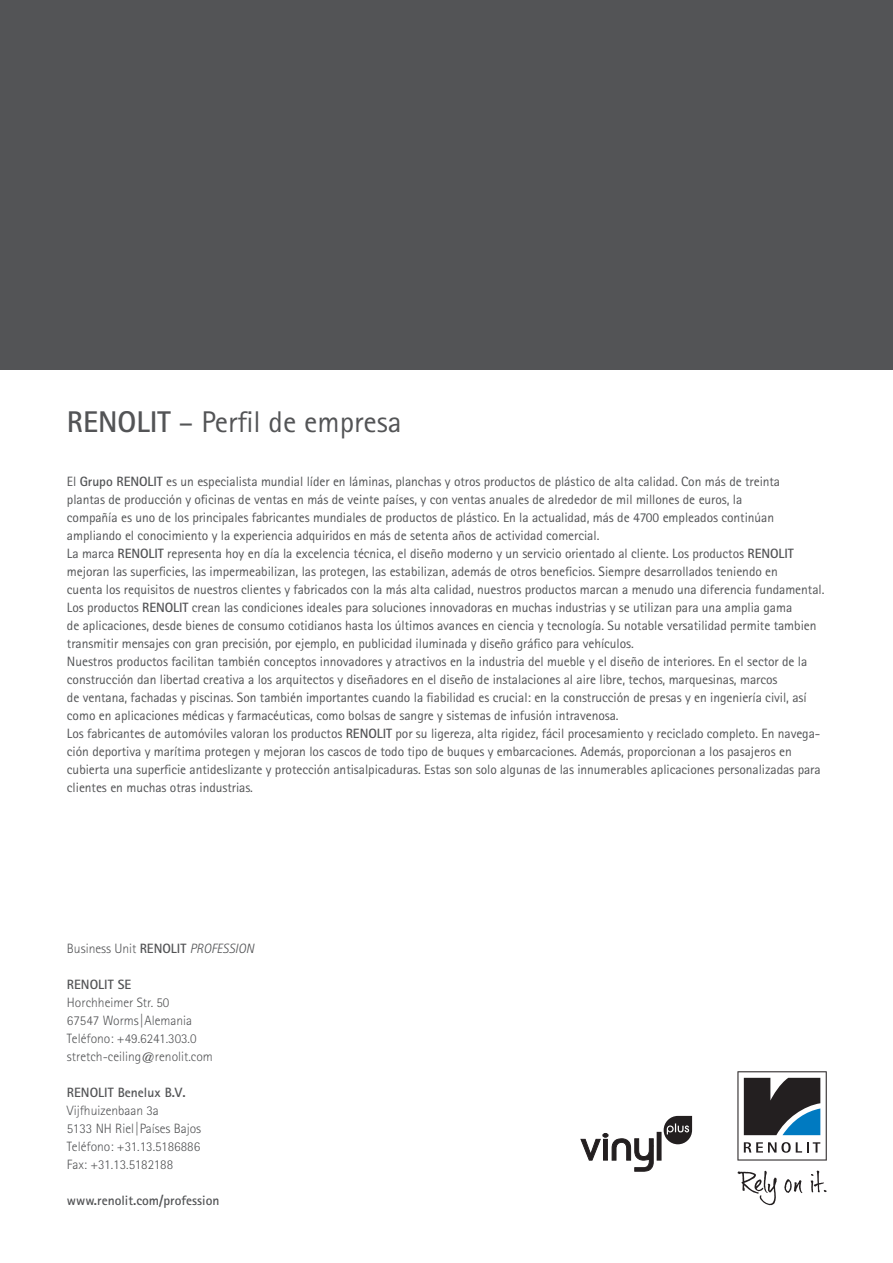
<style>
.page{position:relative;width:893px;height:1263px;background:#fff}
.page>*{position:absolute;margin:0;border:0;box-sizing:border-box;transform-origin:0 0}
.t1{font:30px "Rotis Sans Serif Pro";color:#535456}
.t2{font:13.5px/18px "Rotis Sans Serif Pro";letter-spacing:-.005em;color:#535456}
.t3{font:300 13.5px/18px "Rotis Sans Serif Pro";color:#535456}
.t4{font:700 13.5px "Rotis Sans Serif Pro";color:#535456}
.s1{font-weight:700}
.s2{font-style:italic}
</style>
<div class="page">
<div style="left:0;top:0;width:892px;height:370px;background:#535456"></div>
<svg style="left:737px;top:1071px;width:89px;height:90px"></svg>
<svg style="left:784px;top:1179px;width:18px;height:14px"></svg>
<svg style="left:810px;top:1171px;width:16px;height:21px"></svg>
<svg style="left:737px;top:1171px;width:39px;height:34px"></svg>
<svg style="left:663px;top:1116px;width:29px;height:28px"></svg>
<hr style="left:657px;top:1132px;width:4px;height:28px;background:#231f20">
<div style="left:656px;top:1132px;width:5px;height:29px;border:1px solid #231f20"></div>
<svg style="left:580px;top:1133px;width:74px;height:39px"></svg>
<h1 class="t1" style="left:67px;top:411px;width:336px"><span class="s1">RENOLIT</span> – Perfil de empresa</h1>
<p class="t2" style="left:67px;top:473px;width:759px">El <span class="s1">Grupo RENOLIT</span> es un especialista mundial líder en láminas, planchas y otros productos de plástico de alta calidad. Con más de treinta<br>plantas de producción y oficinas de ventas en más de veinte países, y con ventas anuales de alrededor de mil millones de euros, la<br>compañía es uno de los principales fabricantes mundiales de productos de plástico. En la actualidad, más de 4700 empleados continúan ampliando el conocimiento y la experiencia adquiridos en más de setenta años de actividad comercial.<br>La marca <span class="s1">RENOLIT</span> representa hoy en día la excelencia técnica, el diseño moderno y un servicio orientado al cliente. Los productos <span class="s1">RENOLIT </span>mejoran las superficies, las impermeabilizan, las protegen, las estabilizan, además de otros beneficios. Siempre desarrollados teniendo en<br>cuenta los requisitos de nuestros clientes y fabricados con la más alta calidad, nuestros productos marcan a menudo una diferencia fundamental.<br>Los productos <span class="s1">RENOLIT</span> crean las condiciones ideales para soluciones innovadoras en muchas industrias y se utilizan para una amplia gama<br>de aplicaciones, desde bienes de consumo cotidianos hasta los últimos avances en ciencia y tecnología. Su notable versatilidad permite tambien transmitir mensajes con gran precisión, por ejemplo, en publicidad iluminada y diseño gráfico para vehículos.<br>Nuestros productos facilitan también conceptos innovadores y atractivos en la industria del mueble y el diseño de interiores. En el sector de la construcción dan libertad creativa a los arquitectos y diseñadores en el diseño de instalaciones al aire libre, techos, marquesinas, marcos<br>de ventana, fachadas y piscinas. Son también importantes cuando la fiabilidad es crucial: en la construcción de presas y en ingeniería civil, así como en aplicaciones médicas y farmacéuticas, como bolsas de sangre y sistemas de infusión intravenosa.<br>Los fabricantes de automóviles valoran los productos <span class="s1">RENOLIT</span> por su ligereza, alta rigidez, fácil procesamiento y reciclado completo. En navega&shy;ción deportiva y marítima protegen y mejoran los cascos de todo tipo de buques y embarcaciones. Además, proporcionan a los pasajeros en cubierta una superficie antideslizante y protección antisalpicaduras. Estas son solo algunas de las innumerables aplicaciones personalizadas para clientes en muchas otras industrias.</p>
<p class="t3" style="left:67px;top:941px;width:189px">Business Unit <span class="s1">RENOLIT</span> <span class="s2">PROFESSION</span></p>
<p class="t4" style="left:67px;top:980px;width:66px">RENOLIT SE</p>
<p class="t3" style="left:67px;top:995px;width:147px">Horchheimer Str. 50<br>67547 Worms | Alemania<br>Teléfono: +49.6241.303.0 stretch-ceiling@renolit.com</p>
<p class="t4" style="left:67px;top:1087px;width:120px">RENOLIT Benelux B.V.</p>
<p class="t3" style="left:67px;top:1103px;width:136px">Vijfhuizenbaan 3a<br>5133 NH Riel | Países Bajos<br>Teléfono: +31.13.5186886<br>Fax: +31.13.5182188</p>
<p class="t4" style="left:67px;top:1195px;width:154px">www.renolit.com/profession</p>
</div>
